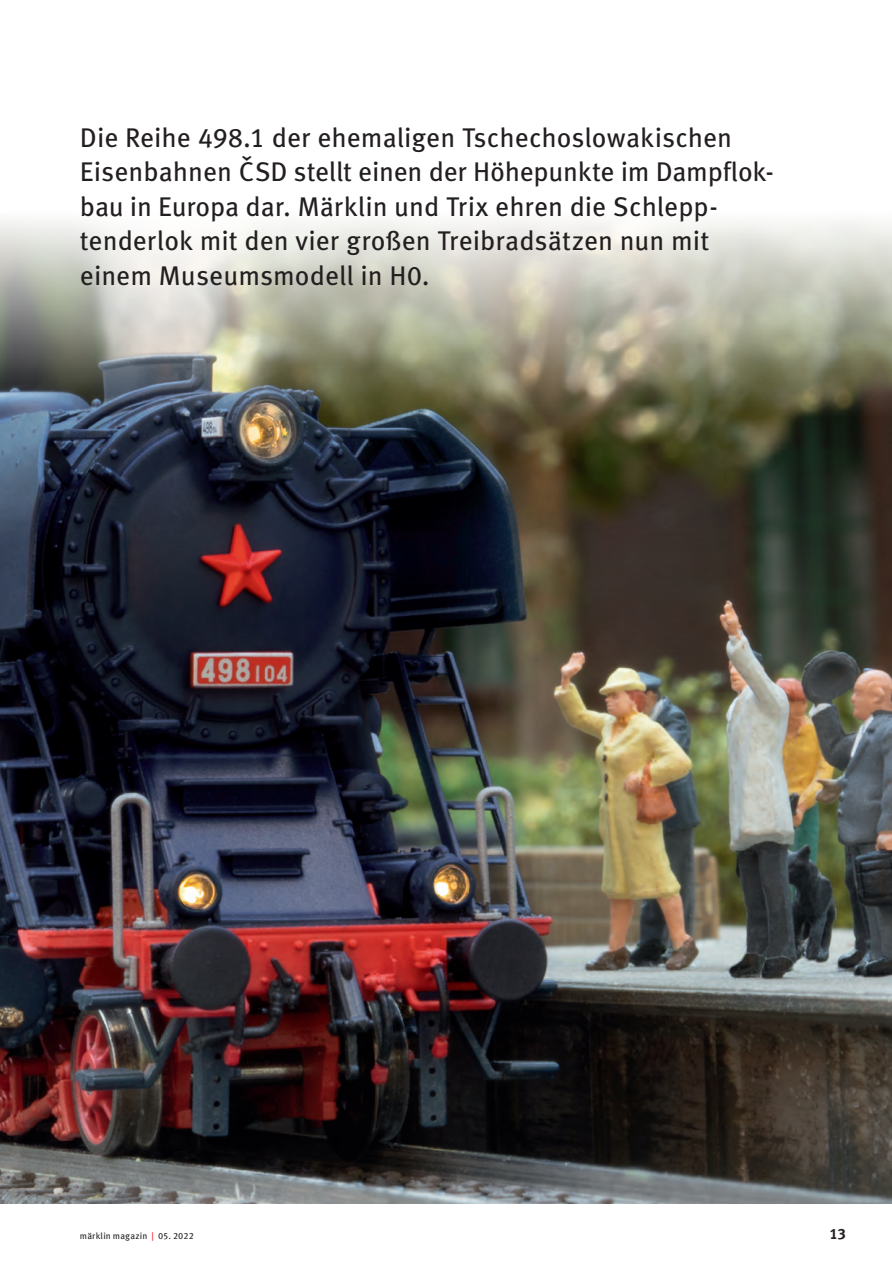
<style>
.page{position:relative;width:892px;height:1262px;background:#fff}
.page>*{position:absolute;margin:0;border:0;box-sizing:border-box;transform-origin:0 0}
.t1{font:27px/34.5px "Meta OT";color:#231f20}
.t2{font:700 15px "Meta OT";color:#231f20}
.t3{font:9px "Meta OT";letter-spacing:.02em;color:#231f20}
.s1{color:#ee1d23}
</style>
<div class="page">
<img style="left:0;top:220px;width:891px;height:982px">
<p class="t1" style="left:80px;top:121px;width:695px">Die Reihe 498.1 der ehemaligen Tschechoslowakischen Eisenbahnen CSD stellt einen der Höhepunkte im Dampflok&shy;bau in Europa dar. Märklin und Trix ehren die Schlepp&shy;tenderlok mit den vier großen Treibradsätzen nun mit einem Museumsmodell in H0.</p>
<p class="t3" style="left:80px;top:1230px;width:115px">märklin magazin <span class="s1">|</span> 05. 2022</p>
<p class="t2" style="left:829px;top:1224px;width:18px">13</p>
</div>
